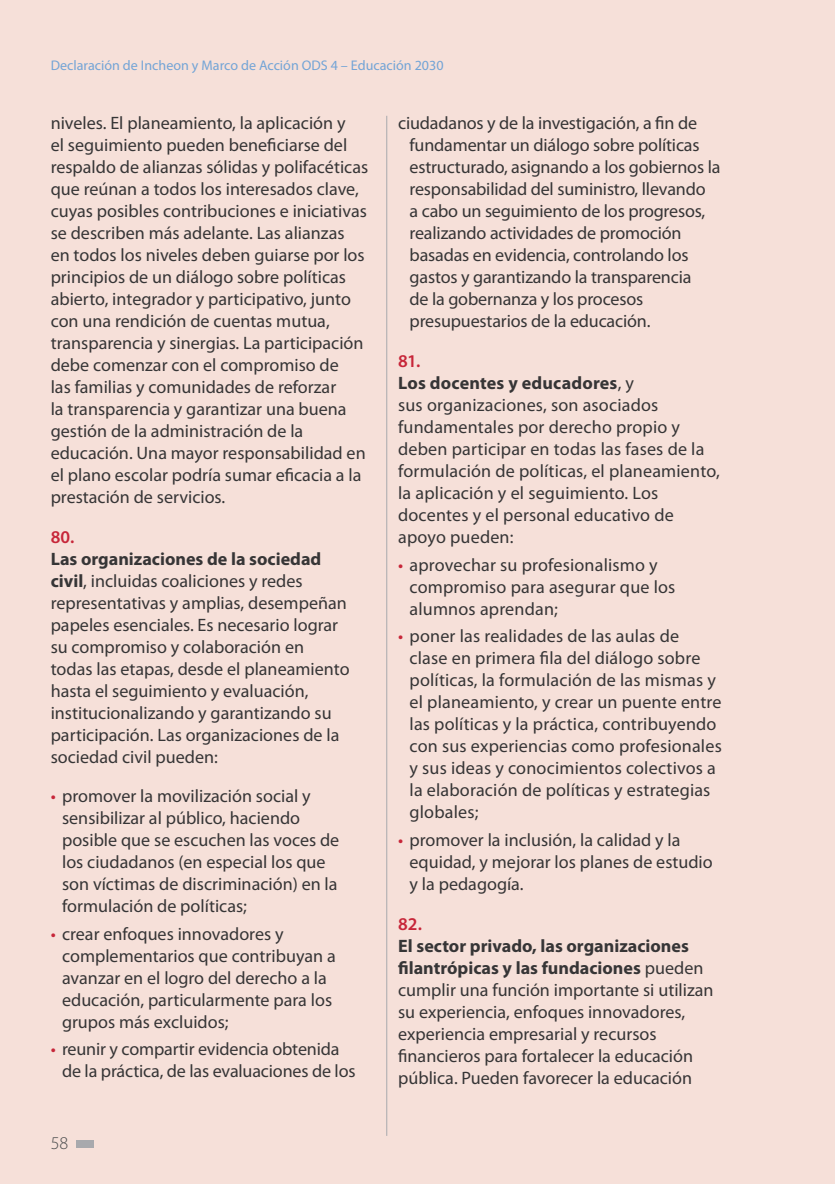
<style>
.page{position:relative;width:835px;height:1184px;background:#f6e0d9}
.page>*{position:absolute;margin:0;border:0;box-sizing:border-box;transform-origin:0 0}
.t1{font:18.03px/22.1px "Myriad Pro";color:#363536}
.t2{font:600 18.03px "Myriad Pro";color:#c72639}
.t3{font:300 18.03px "Myriad Pro";color:#4b4c4d}
.t4{font:14px "Myriad Pro";color:#73a4d6}
.s1{font-weight:700}
.s2{color:#c72639}
.s3{font-weight:600;color:#c72639}
</style>
<div class="page">
<div style="left:76px;top:1140px;width:17px;height:7px;background:#a8a9ad"></div>
<hr style="left:386px;top:116px;width:1px;height:1019px;background:#a8a9ad">
<p class="t4" style="left:51px;top:56px;width:394px">Declaración de Incheon y Marco de Acción ODS 4 – Educación 2030</p>
<p class="t1" style="left:51px;top:112px;width:319px">niveles. El planeamiento, la aplicación y<br>el seguimiento pueden beneficiarse del respaldo de alianzas sólidas y polifacéticas que reúnan a todos los interesados clave, cuyas posibles contribuciones e iniciativas se describen más adelante. Las alianzas<br>en todos los niveles deben guiarse por los principios de un diálogo sobre políticas abierto, integrador y participativo, junto con una rendición de cuentas mutua, transparencia y sinergias. La participación debe comenzar con el compromiso de<br>las familias y comunidades de reforzar<br>la transparencia y garantizar una buena gestión de la administración de la educación. Una mayor responsabilidad en el plano escolar podría sumar eficacia a la prestación de servicios.</p>
<p class="t2" style="left:51px;top:525px;width:25px">80.</p>
<p class="t1" style="left:51px;top:547px;width:300px"><span class="s1">Las organizaciones de la sociedad civil</span>, incluidas coaliciones y redes representativas y amplias, desempeñan papeles esenciales. Es necesario lograr su compromiso y colaboración en todas las etapas, desde el planeamiento hasta el seguimiento y evaluación, institucionalizando y garantizando su participación. Las organizaciones de la sociedad civil pueden:</p>
<p class="t1" style="left:62px;top:784px;width:279px;text-indent:-11px"><span class="s2">•</span> promover la movilización social y sensibilizar al público, haciendo posible que se escuchen las voces de los ciudadanos (en especial los que son víctimas de discriminación) en la formulación de políticas;</p>
<p class="t1" style="left:62px;top:922px;width:275px;text-indent:-11px"><span class="s2">•</span> crear enfoques innovadores y complementarios que contribuyan a avanzar en el logro del derecho a la educación, particularmente para los grupos más excluidos;</p>
<p class="t1" style="left:62px;top:1037px;width:295px;text-indent:-11px"><span class="s2">•</span> reunir y compartir evidencia obtenida de la práctica, de las evaluaciones de los</p>
<p class="t3" style="left:51px;top:1132px;width:19px">58</p>
<p class="t1" style="left:409px;top:112px;width:312px;text-indent:-11px">ciudadanos y de la investigación, a fin de fundamentar un diálogo sobre políticas estructurado, asignando a los gobiernos la responsabilidad del suministro, llevando<br>a cabo un seguimiento de los progresos, realizando actividades de promoción basadas en evidencia, controlando los gastos y garantizando la transparencia<br>de la gobernanza y los procesos presupuestarios de la educación.</p>
<p class="t1" style="left:398px;top:350px;width:323px"><span class="s3">81.<br></span><span class="s1">Los docentes y educadores</span>, y<br>sus organizaciones, son asociados fundamentales por derecho propio y deben participar en todas las fases de la formulación de políticas, el planeamiento, la aplicación y el seguimiento. Los docentes y el personal educativo de apoyo pueden:</p>
<p class="t1" style="left:409px;top:553px;width:267px;text-indent:-11px"><span class="s2">•</span> aprovechar su profesionalismo y compromiso para asegurar que los alumnos aprendan;</p>
<p class="t1" style="left:409px;top:625px;width:314px;text-indent:-11px"><span class="s2">•</span> poner las realidades de las aulas de<br>clase en primera fila del diálogo sobre políticas, la formulación de las mismas y el planeamiento, y crear un puente entre las políticas y la práctica, contribuyendo con sus experiencias como profesionales y sus ideas y conocimientos colectivos a la elaboración de políticas y estrategias globales;</p>
<p class="t1" style="left:409px;top:828px;width:305px;text-indent:-11px"><span class="s2">•</span> promover la inclusión, la calidad y la equidad, y mejorar los planes de estudio y la pedagogía.</p>
<p class="t2" style="left:398px;top:912px;width:26px">82.</p>
<p class="t1" style="left:398px;top:934px;width:317px"><span class="s1">El sector privado, las organizaciones filantrópicas y las fundaciones</span> pueden cumplir una función importante si utilizan su experiencia, enfoques innovadores, experiencia empresarial y recursos financieros para fortalecer la educación pública. Pueden favorecer la educación</p>
</div>
